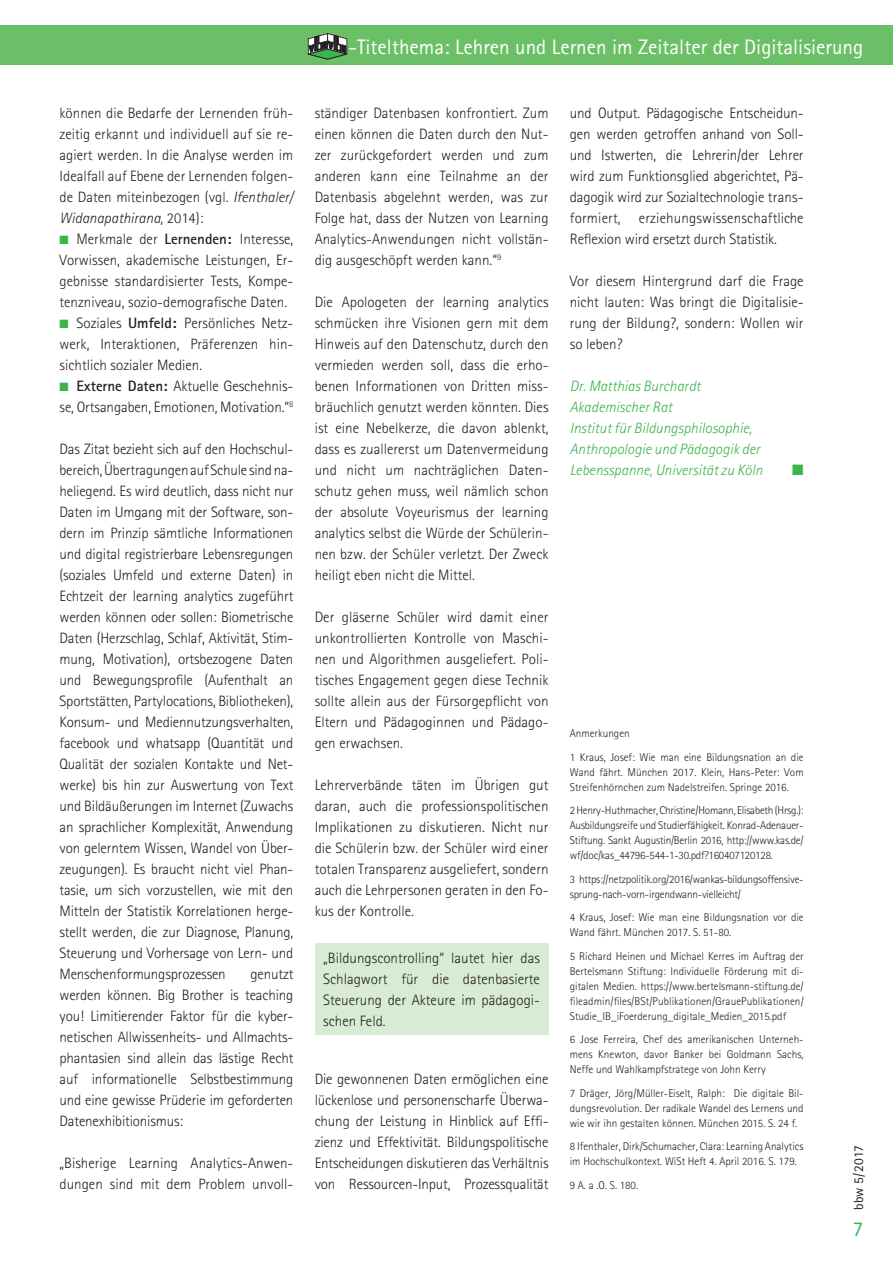
<style>
.page{position:relative;width:893px;height:1263px;background:#fff}
.page>*{position:absolute;margin:0;border:0;box-sizing:border-box;transform-origin:0 0}
.t1{font:21px "Rotis Sans Serif";color:#fff}
.t2{font:21px "Rotis Sans Serif";color:#3ab54a}
.t3{font:300 15px/21px "Rotis Sans Serif";color:#231f20;text-align:justify}
.t4{font:italic 300 15px/21px "Rotis Sans Serif";color:#3ab54a}
.t5{font:15px "Zapf Dingbats";color:#3ab54a}
.t6{font:13.5px "Rotis Sans Serif";color:#231f20}
.t7{font:300 11.25px/15px "Rotis Sans Serif";color:#231f20}
.t8{font:300 11.25px/15px "Rotis Sans Serif";letter-spacing:-.02em;color:#231f20}
.s1{font-style:italic}
.s2{color:#3ab54a}
.s3{font-weight:700}
</style>
<div class="page">
<div style="left:0;top:26px;width:893px;height:39px;background:#6bc067"></div>
<svg style="left:308px;top:33px;width:40px;height:27px"></svg>
<div style="left:315px;top:943px;width:234px;height:91px;background:#d8ebd4"></div>
<p class="t3" style="left:60px;top:102px;width:235px">können die Bedarfe der Lernenden früh&shy;zeitig erkannt und individuell auf sie re&shy;agiert werden. In die Analyse werden im Idealfall auf Ebene der Lernenden folgen&shy;de Daten miteinbezogen (vgl. <span class="s1">Ifenthaler/ Widanapathirana</span>, 2014):</p>
<p class="t3" style="left:60px;top:228px;width:235px"><span class="s2">■</span> Merkmale der <span class="s3">Lernenden:</span> Interesse, Vorwissen, akademische Leistungen, Er&shy;gebnisse standardisierter Tests, Kompe&shy;tenzniveau, sozio-demografische Daten.</p>
<p class="t3" style="left:60px;top:312px;width:235px"><span class="s2">■</span> Soziales <span class="s3">Umfeld:</span> Persönliches Netz&shy;werk, Interaktionen, Präferenzen hin&shy;sichtlich sozialer Medien.</p>
<p class="t3" style="left:60px;top:375px;width:235px"><span class="s2">■</span> <span class="s3">Externe Daten:</span> Aktuelle Geschehnis&shy;se, Ortsangaben, Emotionen, Motivation.“<sup>8</sup></p>
<p class="t3" style="left:60px;top:438px;width:235px">Das Zitat bezieht sich auf den Hochschul&shy;bereich, Übertragungen auf Schule sind na&shy;heliegend. Es wird deutlich, dass nicht nur Daten im Umgang mit der Software, son&shy;dern im Prinzip sämtliche Informationen und digital registrierbare Lebensregungen (soziales Umfeld und externe Daten) in Echtzeit der learning analytics zugeführt werden können oder sollen: Biometrische Daten (Herzschlag, Schlaf, Aktivität, Stim&shy;mung, Motivation), ortsbezogene Daten und Bewegungsprofile (Aufenthalt an Sportstätten, Partylocations, Bibliotheken), Konsum- und Mediennutzungsverhalten, facebook und whatsapp (Quantität und Qualität der sozialen Kontakte und Net&shy;werke) bis hin zur Auswertung von Text und Bildäußerungen im Internet (Zuwachs an sprachlicher Komplexität, Anwendung von gelerntem Wissen, Wandel von Über&shy;zeugungen). Es braucht nicht viel Phan&shy;tasie, um sich vorzustellen, wie mit den Mitteln der Statistik Korrelationen herge&shy;stellt werden, die zur Diagnose, Planung, Steuerung und Vorhersage von Lern- und Menschenformungsprozessen</p>
<p class="t3" style="left:60px;top:963px;width:235px;text-indent:191px">genutzt werden können. Big Brother is teaching you! Limitierender Faktor für die kyber&shy;netischen Allwissenheits- und Allmachts&shy;phantasien sind allein das lästige Recht auf informationelle Selbstbestimmung und eine gewisse Prüderie im geforderten Daten exhibitionismus:</p>
<p class="t3" style="left:60px;top:1152px;width:235px">„Bisherige Learning Analytics-Anwen&shy;dungen sind mit dem Problem unvoll-</p>
<h1 class="t1" style="left:348px;top:35px;width:516px">-Titelthema: Lehren und Lernen im Zeitalter der Digitalisierung</h1>
<p class="t3" style="left:315px;top:102px;width:235px">ständiger Datenbasen konfrontiert. Zum einen können die Daten durch den Nut&shy;zer zurückgefordert werden und zum anderen kann eine Teilnahme an der Datenbasis abgelehnt werden, was zur Folge hat, dass der Nutzen von Learning Analytics-Anwendungen nicht vollstän&shy;dig ausgeschöpft werden kann.“<sup>9</sup></p>
<p class="t3" style="left:315px;top:291px;width:235px">Die Apologeten der learning analytics schmücken ihre Visionen gern mit dem Hinweis auf den Datenschutz, durch den vermieden werden soll, dass die erho&shy;benen Informationen von Dritten miss&shy;bräuchlich genutzt werden könnten. Dies ist eine Nebelkerze, die davon ablenkt, dass es zuallererst um Datenvermeidung und nicht um nachträglichen Daten&shy;schutz gehen muss, weil nämlich schon der absolute Voyeurismus der learning analytics selbst die Würde der Schülerin&shy;nen bzw. der Schüler verletzt. Der Zweck heiligt eben nicht die Mittel.</p>
<p class="t3" style="left:315px;top:606px;width:235px">Der gläserne Schüler wird damit einer unkontrollierten Kontrolle von Maschi&shy;nen und Algorithmen ausgeliefert. Poli&shy;tisches Engagement gegen diese Technik sollte allein aus der Fürsorgepflicht von Eltern und Pädagoginnen und Pädago&shy;gen erwachsen.</p>
<p class="t3" style="left:315px;top:774px;width:235px">Lehrerverbände täten im Übrigen gut daran, auch die professionspolitischen Implikationen zu diskutieren. Nicht nur die Schülerin bzw. der Schüler wird einer totalen Transparenz ausgeliefert, sondern auch die Lehrpersonen geraten in den Fo&shy;kus der Kontrolle.</p>
<p class="t3" style="left:323px;top:947px;width:218px">„Bildungscontrolling“ lautet hier das Schlagwort für die datenbasierte Steuerung der Akteure im pädagogi&shy;schen Feld.</p>
<p class="t3" style="left:315px;top:1068px;width:235px">Die gewonnenen Daten ermöglichen eine lückenlose und personenscharfe Überwa&shy;chung der Leistung in Hinblick auf Effi&shy;zienz und Effektivität. Bildungspolitische Entscheidungen diskutieren das Verhältnis von Ressourcen-Input, Prozessqualität</p>
<p class="t3" style="left:570px;top:102px;width:235px">und Output. Pädagogische Entscheidun&shy;gen werden getroffen anhand von Soll&shy;und Istwerten, die Lehrerin/der Lehrer wird zum Funktionsglied abgerichtet, Pä&shy;dagogik wird zur Sozialtechnologie trans&shy;formiert, erziehungswissenschaft liche Reflexion wird ersetzt durch Statistik.</p>
<p class="t3" style="left:570px;top:270px;width:235px">Vor diesem Hintergrund darf die Frage nicht lauten: Was bringt die Digitalisie&shy;rung der Bildung?, sondern: Wollen wir so leben?</p>
<p class="t4" style="left:570px;top:375px;width:194px">Dr. Matthias Burchardt<br>Akademischer Rat<br>Institut für Bildungsphilosophie,<br>Anthropologie und Pädagogik der<br>Lebensspanne, Universität zu Köln</p>
<p class="t5" style="left:792px;top:462px;width:13px">■</p>
<p class="t7" style="left:570px;top:722px;width:235px;line-height:23.5px">Anmerkungen<br>1 Kraus, Josef: Wie man eine Bildungsnation an die</p>
<p class="t7" style="left:570px;top:764px;width:235px">Wand fährt. München 2017. Klein, Hans-Peter: Vom<br>Streifenhörnchen zum Nadelstreifen. Springe 2016.</p>
<p class="t7" style="left:570px;top:803px;width:235px;text-align:justify">2 Henry-Huthmacher, Christine/Homann, Elisabeth (Hrsg.):<br>Ausbildungsreife und Studierfähigkeit. Konrad-Adenauer-Stiftung. Sankt Augustin/Berlin 2016, http://www.kas.de/ wf/doc/kas_44796-544-1-30.pdf?160407120128.</p>
<p class="t8" style="left:570px;top:871px;width:235px">3 https://netzpolitik.org/2016/wankas-bildungsoffensive&shy;sprung-nach-vorn-irgendwann-vielleicht/</p>
<p class="t7" style="left:570px;top:910px;width:235px">4 Kraus, Josef: Wie man eine Bildungsnation vor die<br>Wand fährt. München 2017. S. 51-80.</p>
<p class="t7" style="left:570px;top:948px;width:235px;text-align:justify">5 Richard Heinen und Michael Kerres im Auftrag der Bertelsmann Stiftung: Individuelle Förderung mit di&shy;gitalen Medien. https://www.bertelsmann-stiftung.de/ fileadmin/files/BSt/Publikationen/GrauePublikationen/ Studie_IB_iFoerderung_digitale_Medien_2015.pdf</p>
<p class="t7" style="left:570px;top:1032px;width:235px;text-align:justify">6 Jose Ferreira, Chef des amerikanischen Unterneh&shy;mens Knewton, davor Banker bei Goldmann Sachs, Neffe und Wahlkampfstratege von John Kerry</p>
<p class="t7" style="left:570px;top:1085px;width:235px;text-align:justify">7 Dräger, Jörg/Müller-Eiselt, Ralph: Die digitale Bil&shy;dungsrevolution. Der radikale Wandel des Lernens und wie wir ihn gestalten können. München 2015. S. 24 f.</p>
<p class="t7" style="left:570px;top:1139px;width:235px">8 Ifenthaler, Dirk/Schumacher, Clara: Learning Analytics im Hochschulkontext. WiSt Heft 4. April 2016. S. 179.</p>
<p class="t7" style="left:570px;top:1177px;width:70px">9 A. a .O. S. 180.</p>
<p class="t6" style="left:851px;top:1209px;width:66px;rotate:-90deg">bbw 5/2017</p>
<h1 class="t2" style="left:853px;top:1217px;width:12px">7</h1>
</div>
